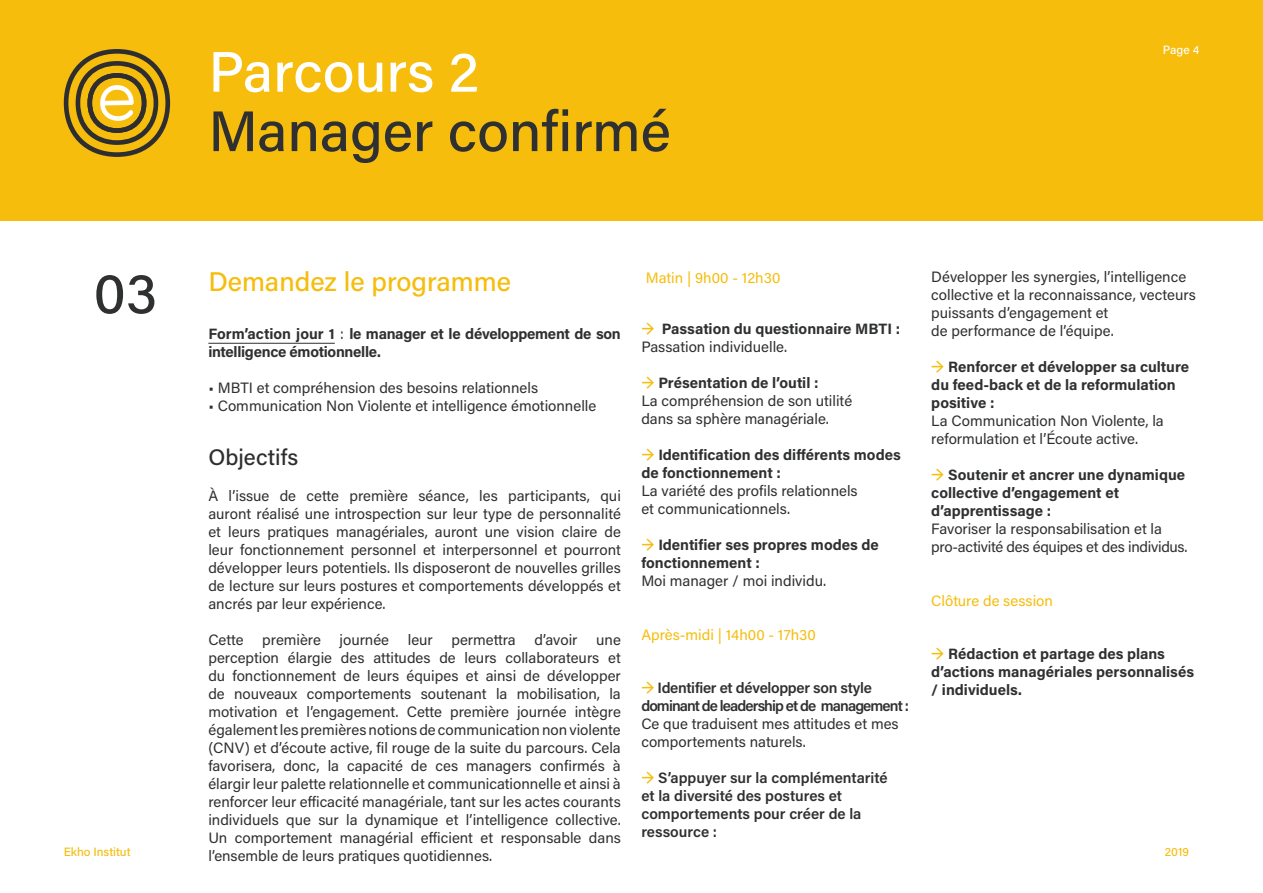
<style>
.page{position:relative;width:1263px;height:893px;background:#fff}
.page>*{position:absolute;margin:0;border:0;box-sizing:border-box;transform-origin:0 0}
.t1{font:500 57px "Acumin Pro";color:#2f3031}
.t2{font:500 57px "Acumin Pro";color:#fff}
.t3{font:500 27px "Acumin Pro";color:#f6bd0d}
.t4{font:500 22.5px "Acumin Pro";letter-spacing:.005em;color:#2e2e30}
.t5{font:15px/18px "Acumin Pro";color:#2f3031}
.t6{font:700 15px/18px "Acumin Pro";color:#2f3031}
.t7{font:600 15px/18px "Acumin Pro";letter-spacing:-.01em;color:#2f3031}
.t8{font:700 15px/18px "Acumin Pro";letter-spacing:-.02em;color:#2f3031}
.t9{font:600 15px/18px "Acumin Pro";letter-spacing:-.055em;color:#2f3031}
.t10{font:15px "Acumin Pro";color:#f6bd0d}
.t11{font:500 12px "Acumin Pro";color:#f6bd0d}
.t12{font:500 12px "Acumin Pro";color:#fff}
.s1{font-weight:600;color:#f6bd0d}
.s2{font-size:57px;color:#2f3031}
.s3{font-weight:400}
.s4{font-weight:700}
.s5{color:#f6bd0d}
</style>
<div class="page">
<div style="left:0;top:0;width:1263px;height:220px;background:#f6bd0d"></div>
<svg style="left:64px;top:49px;width:106px;height:108px"></svg>
<hr style="left:208px;top:343px;width:127px;height:1px;background:#2f3031">
<h1 class="t2" style="left:208px;top:32px;width:272px">Parcours 2</h1>
<h1 class="t1" style="left:208px;top:92px;width:464px">Manager confirmé</h1>
<p class="t12" style="left:1163px;top:42px;width:38px">Page 4</p>
<p class="t5" style="left:931px;top:267px;width:266px">Développer les synergies, l’intelligence collective et la reconnaissance, vecteurs puissants d’engagement et<br>de performance de l’équipe.</p>
<p class="t6" style="left:931px;top:357px;width:259px"><span class="s1">→</span> Renforcer et développer sa culture du feed-back et de la reformulation positive :</p>
<p class="t5" style="left:931px;top:411px;width:234px">La Communication Non Violente, la reformulation et l’Écoute active.</p>
<p class="t6" style="left:931px;top:465px;width:255px"><span class="s1">→</span> Soutenir et ancrer une dynamique collective d’engagement et d’apprentissage :</p>
<p class="t5" style="left:931px;top:519px;width:258px">Favoriser la responsabilisation et la pro-activité des équipes et des individus.</p>
<h2 class="t3" style="left:94px;top:262px;width:419px"><span class="s2">03</span> Demandez le programme</h2>
<p class="t8" style="left:208px;top:324px;width:414px">Form’action jour 1 <span class="s3">:</span> le manager et le développement de son intelligence émotionnelle.</p>
<p class="t5" style="left:208px;top:378px;width:331px">• MBTI et compréhension des besoins relationnels</p>
<p class="t5" style="left:208px;top:396px;width:389px">• Communication Non Violente et intelligence émotionnelle</p>
<h3 class="t4" style="left:208px;top:441px;width:91px">Objectifs</h3>
<p class="t5" style="left:208px;top:486px;width:414px;text-align:justify">À l’issue de cette première séance, les participants, qui auront réalisé une introspection sur leur type de personnalité et leurs pratiques managériales, auront une vision claire de leur fonctionnement personnel et interpersonnel et pourront développer leurs potentiels. Ils disposeront de nouvelles grilles de lecture sur leurs postures et comportements développés et ancrés par leur expérience.</p>
<p class="t5" style="left:208px;top:630px;width:414px;text-align:justify">Cette première journée leur permettra d’avoir une perception élargie des attitudes de leurs collaborateurs et du fonctionnement de leurs équipes et ainsi de développer de nouveaux comportements soutenant la mobilisation, la motivation et l’engagement. Cette première journée intègre également les premières notions de communication non violente (CNV) et d’écoute active, fil rouge de la suite du parcours. Cela favorisera, donc, la capacité de ces managers confirmés à élargir leur palette relationnelle et communicationnelle et ainsi à renforcer leur efficacité managériale, tant sur les actes courants individuels que sur la dynamique et l’intelligence collective.<br>Un comportement managérial efficient et responsable dans l’ensemble de leurs pratiques quotidiennes.</p>
<p class="t10" style="left:646px;top:268px;width:136px">Matin | 9h00 - 12h30</p>
<p class="t6" style="left:641px;top:319px;width:260px"><span class="s1">→</span> Passation du questionnaire MBTI :<br><span class="s3">Passation individuelle.</span></p>
<p class="t5" style="left:641px;top:373px;width:212px"><span class="s1">→</span> <span class="s4">Présentation de l’outil :<br></span>La compréhension de son utilité dans sa sphère managériale.</p>
<p class="t6" style="left:641px;top:445px;width:261px"><span class="s1">→</span> Identification des différents modes de fonctionnement :</p>
<p class="t5" style="left:641px;top:481px;width:218px">La variété des profils relationnels et communicationnels.</p>
<p class="t6" style="left:641px;top:535px;width:239px"><span class="s1">→</span> Identifier ses propres modes de fonctionnement :</p>
<p class="t5" style="left:641px;top:571px;width:186px">Moi manager / moi individu.</p>
<p class="t10" style="left:931px;top:591px;width:123px">Clôture de session</p>
<p class="t10" style="left:641px;top:625px;width:176px">Après-midi | 14h00 - 17h30</p>
<p class="t6" style="left:931px;top:644px;width:264px"><span class="s1">→</span> Rédaction et partage des plans d’actions managériales personnalisés / individuels.</p>
<p class="t9" style="left:641px;top:678px;width:269px"><span class="s5">→</span> Identifier et développer son style dominant de leadership et de management :</p>
<p class="t5" style="left:641px;top:714px;width:259px">Ce que traduisent mes attitudes et mes comportements naturels.</p>
<p class="t7" style="left:641px;top:768px;width:248px"><span class="s5">→</span> S’appuyer sur la complémentarité et la diversité des postures et comportements pour créer de la ressource :</p>
<p class="t11" style="left:64px;top:843px;width:68px">Ekho Institut</p>
<p class="t11" style="left:1165px;top:843px;width:26px">2019</p>
</div>
